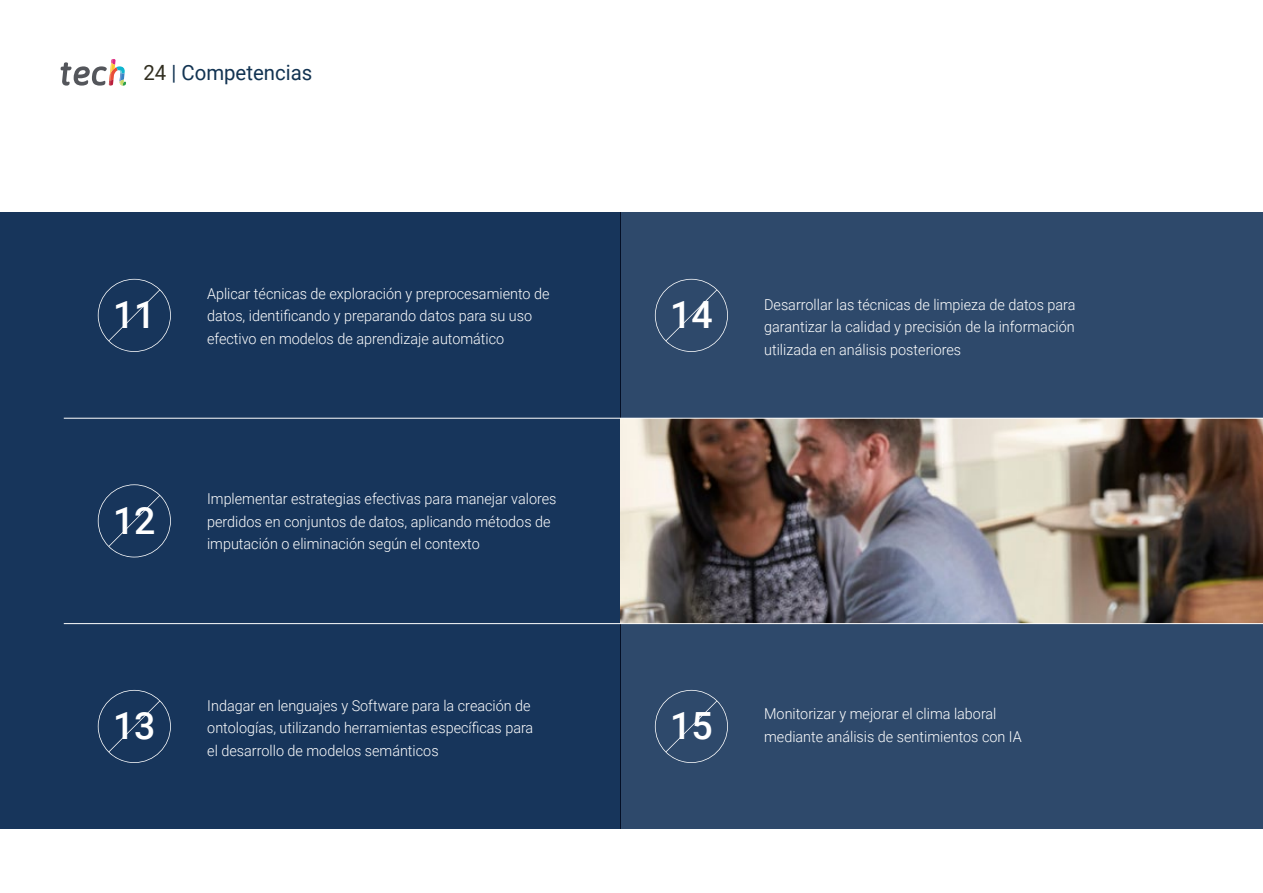
<style>
.page{position:relative;width:1263px;height:893px;background:#fff}
.page>*{position:absolute;margin:0;border:0;box-sizing:border-box;transform-origin:0 0}
.t1{font:500 37.5px "Roboto";color:#fff}
.t2{font:21px "Roboto";color:#123352}
.t3{font:300 15px/22.5px "Roboto";color:#fff;scale:.96 1}
.s1{color:#312e20}
</style>
<div class="page">
<div style="left:0;top:213px;width:621px;height:616px;background:#17355b"></div>
<div style="left:621px;top:213px;width:642px;height:616px;background:#2e496b"></div>
<svg style="left:98px;top:279px;width:73px;height:73px"></svg>
<svg style="left:98px;top:484px;width:73px;height:73px"></svg>
<svg style="left:98px;top:690px;width:73px;height:73px"></svg>
<svg style="left:655px;top:279px;width:73px;height:73px"></svg>
<svg style="left:655px;top:690px;width:73px;height:73px"></svg>
<img style="left:621px;top:419px;width:642px;height:204px">
<hr style="left:64px;top:418px;width:1199px;height:1px;background:#fff">
<hr style="left:64px;top:623px;width:1199px;height:1px;background:#fff">
<svg style="left:61px;top:59px;width:65px;height:27px"></svg>
<h2 class="t2" style="left:144px;top:57px;width:170px"><span class="s1">24</span> | Competencias</h2>
<h1 class="t1" style="left:113px;top:288px;width:44px">11</h1>
<p class="t3" style="left:207px;top:281px;width:358px">Aplicar técnicas de exploración y preprocesamiento de datos, identificando y preparando datos para su uso efectivo en modelos de aprendizaje automático</p>
<h1 class="t1" style="left:113px;top:494px;width:44px">12</h1>
<p class="t3" style="left:207px;top:487px;width:366px">Implementar estrategias efectivas para manejar valores perdidos en conjuntos de datos, aplicando métodos de imputación o eliminación según el contexto</p>
<h1 class="t1" style="left:113px;top:699px;width:44px">13</h1>
<p class="t3" style="left:207px;top:694px;width:341px">Indagar en lenguajes y Software para la creación de ontologías, utilizando herramientas específicas para el desarrollo de modelos semánticos</p>
<h1 class="t1" style="left:670px;top:288px;width:44px">14</h1>
<p class="t3" style="left:764px;top:293px;width:326px;text-align:justify">Desarrollar las técnicas de limpieza de datos para garantizar la calidad y precisión de la información utilizada en análisis posteriores</p>
<h1 class="t1" style="left:670px;top:699px;width:44px">15</h1>
<p class="t3" style="left:764px;top:702px;width:270px">Monitorizar y mejorar el clima laboral mediante análisis de sentimientos con IA</p>
</div>
